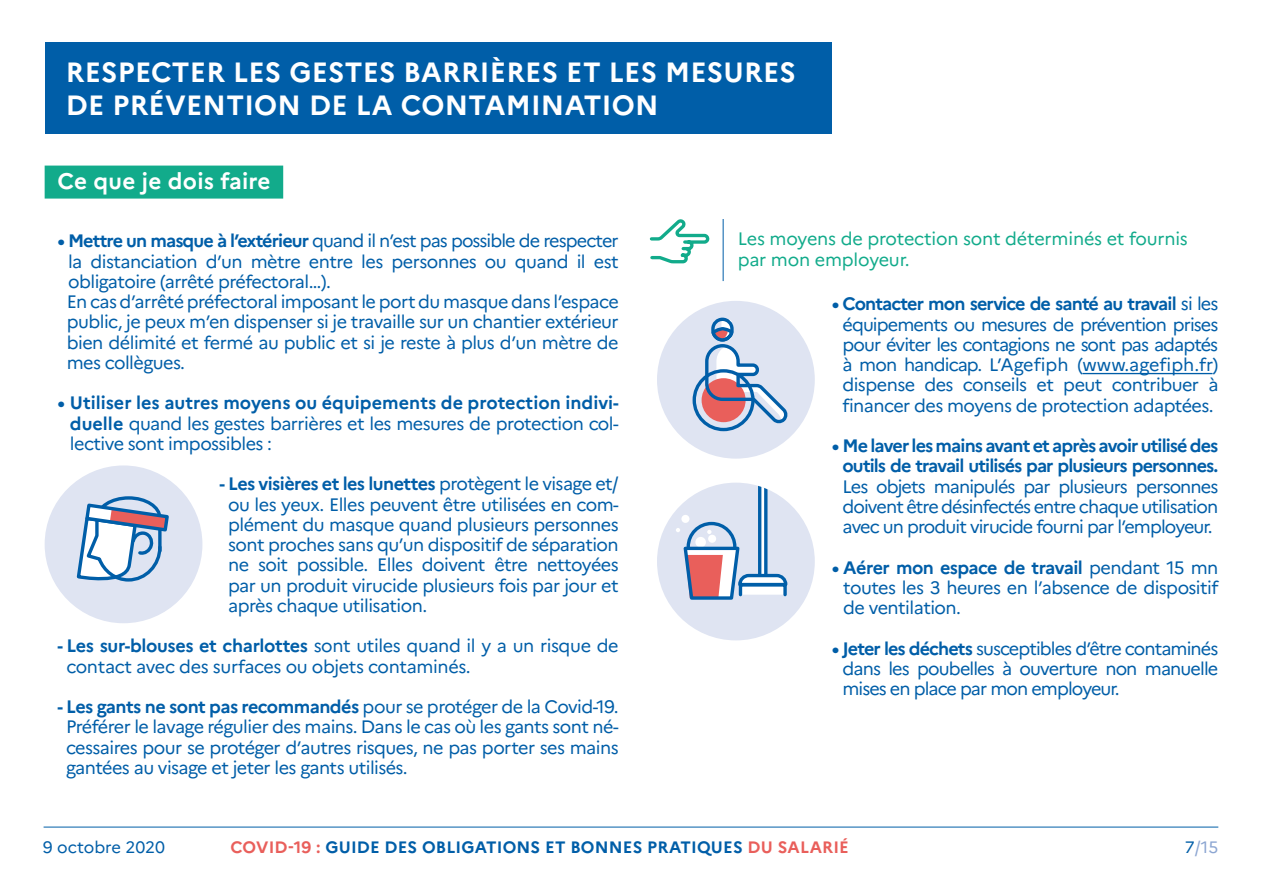
<style>
.page{position:relative;width:1263px;height:893px;background:#fff}
.page>*{position:absolute;margin:0;border:0;box-sizing:border-box;transform-origin:0 0}
.t1{font:700 27.75px/33.3px "Marianne";letter-spacing:.01em;color:#fff}
.t2{font:700 22.5px "Marianne";letter-spacing:.01em;color:#fff}
.t3{font:18px/20.2px "Marianne";letter-spacing:-.03em;color:#005ea8;text-align:justify}
.t4{font:18px/20.2px "Marianne";letter-spacing:-.05em;color:#005ea8;text-align:center}
.t5{font:700 18px/20.2px "Marianne";letter-spacing:-.05em;color:#005ea8;text-align:center}
.t6{font:18px/20.2px "Marianne";letter-spacing:-.01em;color:#12ab8b}
.t7{font:700 16.5px "Marianne";letter-spacing:.01em;color:#005ea8}
.t8{font:16.5px "Marianne";color:#005ea8}
.t9{font:16.5px "Marianne";color:#8ca6d2}
.s1{font-weight:700}
.s2{color:#e95f5b}
.s3{color:#005ea8}
</style>
<div class="page">
<hr style="left:44px;top:827px;width:1174px;height:1px;background:#005ea8">
<div style="left:45px;top:43px;width:786px;height:91px;background:#005ea8"></div>
<div style="left:45px;top:166px;width:238px;height:33px;background:#12ab8b"></div>
<hr style="left:1082px;top:373px;width:130px;height:1px;background:#005ea8">
<div style="left:45px;top:465px;width:157px;height:158px;background:#dfe4f2;border-radius:50%"></div>
<svg style="left:76px;top:496px;width:95px;height:127px"></svg>
<hr style="left:723px;top:219px;width:1px;height:62px;background:#005ea8">
<svg style="left:649px;top:219px;width:61px;height:45px"></svg>
<div style="left:657px;top:301px;width:158px;height:158px;background:#dfe4f2;border-radius:50%"></div>
<svg style="left:721px;top:319px;width:11px;height:21px"></svg>
<div style="left:711px;top:318px;width:23px;height:24px;border:3px solid #005ea8;border-radius:10px"></div>
<div style="left:692px;top:369px;width:63px;height:62px;border:3px solid #005ea8;border-radius:50%"></div>
<svg style="left:703px;top:329px;width:85px;height:98px"></svg>
<div style="left:657px;top:483px;width:158px;height:157px;background:#dfe4f2;border-radius:50%"></div>
<svg style="left:676px;top:483px;width:112px;height:117px"></svg>
<h1 class="t1" style="left:66px;top:55px;width:731px">RESPECTER LES GESTES BARRIÈRES ET LES MESURES<br>DE PRÉVENTION DE LA CONTAMINATION</h1>
<p class="t2" style="left:57px;top:167px;width:215px">Ce que je dois faire</p>
<p class="t3" style="left:67px;top:231px;width:553px;text-align:left;text-indent:-9px"><span class="s1">• Mettre un masque à l’extérieur</span> quand il n’est pas possible de respecter la distanciation d’un mètre entre les personnes ou quand il est obligatoire (arrêté préfectoral…).<br>En cas d’arrêté préfectoral imposant le port du masque dans l’espace public, je peux m’en dispenser si je travaille sur un chantier extérieur bien délimité et fermé au public et si je reste à plus d’un mètre de mes collègues.</p>
<p class="t3" style="left:70px;top:393px;width:550px;text-indent:-12px"><span class="s1">• Utiliser les autres moyens ou équipements de protection indivi&shy;duelle</span> quand les gestes barrières et les mesures de protection col&shy;lective sont impossibles :</p>
<p class="t3" style="left:228px;top:474px;width:392px;text-indent:-9px"><span class="s1">- Les visières et les lunettes</span> protègent le visage et/ ou les yeux. Elles peuvent être utilisées en com&shy;plément du masque quand plusieurs personnes sont proches sans qu’un dispositif de séparation ne soit possible. Elles doivent être nettoyées par un produit virucide plusieurs fois par jour et après chaque utilisation.</p>
<p class="t3" style="left:66px;top:636px;width:554px;text-indent:-9px"><span class="s1">- Les sur-blouses et charlottes</span> sont utiles quand il y a un risque de contact avec des surfaces ou objets contaminés.</p>
<p class="t3" style="left:66px;top:696px;width:554px;text-indent:-9px"><span class="s1">- Les gants ne sont pas recommandés</span> pour se protéger de la Covid-19.<br>Préférer le lavage régulier des mains. Dans le cas où les gants sont né&shy;cessaires pour se protéger d’autres risques, ne pas porter ses mains gantées au visage et jeter les gants utilisés.</p>
<p class="t6" style="left:738px;top:229px;width:452px">Les moyens de protection sont déterminés et fournis par mon employeur.</p>
<p class="t4" style="left:832px;top:294px;width:388px"><span class="s1">• Contacter mon service de santé au travail</span> si les équipements ou mesures de prévention prises pour éviter les contagions ne sont pas adaptés à mon handicap. L’Agefiph (www.agefiph.fr) dispense des conseils et peut contribuer à financer des moyens de protection adaptées.</p>
<p class="t5" style="left:832px;top:436px;width:388px">• Me laver les mains avant et après avoir utilisé des outils de travail utilisés par plusieurs personnes.</p>
<p class="t3" style="left:842px;top:476px;width:377px">Les objets manipulés par plusieurs personnes doivent être désinfectés entre chaque utilisation avec un produit virucide fourni par l’employeur.</p>
<p class="t3" style="left:843px;top:557px;width:377px;text-indent:-11px"><span class="s1">• Aérer mon espace de travail</span> pendant 15 mn toutes les 3 heures en l’absence de dispositif de ventilation.</p>
<p class="t3" style="left:842px;top:638px;width:377px;text-indent:-11px"><span class="s1">• Jeter les déchets</span> susceptibles d’être contaminés dans les poubelles à ouverture non manuelle mises en place par mon employeur.</p>
<p class="t8" style="left:43px;top:837px;width:124px">9 octobre 2020</p>
<p class="t7" style="left:230px;top:837px;width:620px"><span class="s2">COVID-19 :</span> GUIDE DES OBLIGATIONS ET BONNES PRATIQUES <span class="s2">DU SALARIÉ</span></p>
<p class="t9" style="left:1185px;top:837px;width:35px"><span class="s3">7</span>/15</p>
</div>
